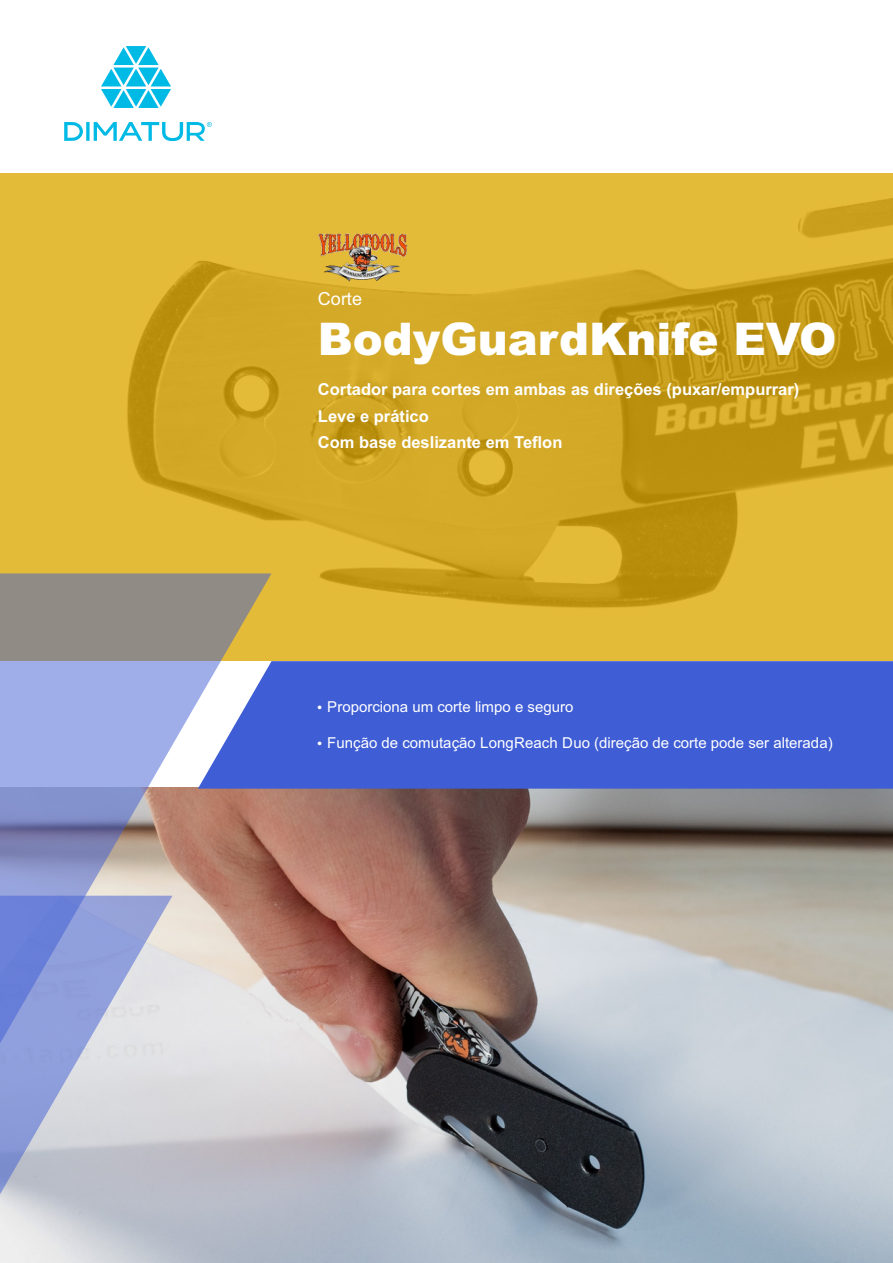
<style>
.page{position:relative;width:893px;height:1263px;background:#fff}
.page>*{position:absolute;margin:0;border:0;box-sizing:border-box;transform-origin:0 0}
.t1{font:900 45px "Arial";color:#fff}
.t2{font:18px "Arial";color:#fff}
.t3{font:700 16.5px/26.5px "Arial";color:#fff}
.t4{font:15px "Arial";color:#fff}
</style>
<div class="page">
<img style="left:172px;top:789px;width:721px;height:474px">
<div style="left:0;top:174px;width:893px;height:487px;background:#dea804;opacity:.79"></div>
<svg style="left:101px;top:46px;width:70px;height:62px"></svg>
<svg style="left:86px;top:122px;width:4px;height:19px"></svg>
<svg style="left:64px;top:122px;width:19px;height:19px"></svg>
<svg style="left:94px;top:122px;width:118px;height:19px"></svg>
<div style="left:271px;top:661px;width:622px;height:128px;background:#3f5dd4"></div>
<svg style="left:0;top:573px;width:271px;height:585px"></svg>
<img style="left:318px;top:233px;width:89px;height:48px">
<svg style="left:0;top:896px;width:172px;height:367px"></svg>
<svg style="left:318px;top:705px;width:4px;height:4px"></svg>
<svg style="left:318px;top:741px;width:4px;height:4px"></svg>
<p class="t2" style="left:318px;top:292px;width:46px">Corte</p>
<h1 class="t1" style="left:318px;top:323px;width:520px">BodyGuardKnife EVO</h1>
<p class="t3" style="left:318px;top:377px;width:483px">Cortador para cortes em ambas as direções (puxar/empurrar)<br>Leve e prático<br>Com base deslizante em Teflon</p>
<p class="t4" style="left:327px;top:701px;width:248px">Proporciona um corte limpo e seguro</p>
<p class="t4" style="left:327px;top:737px;width:507px">Função de comutação LongReach Duo (direção de corte pode ser alterada)</p>
</div>
